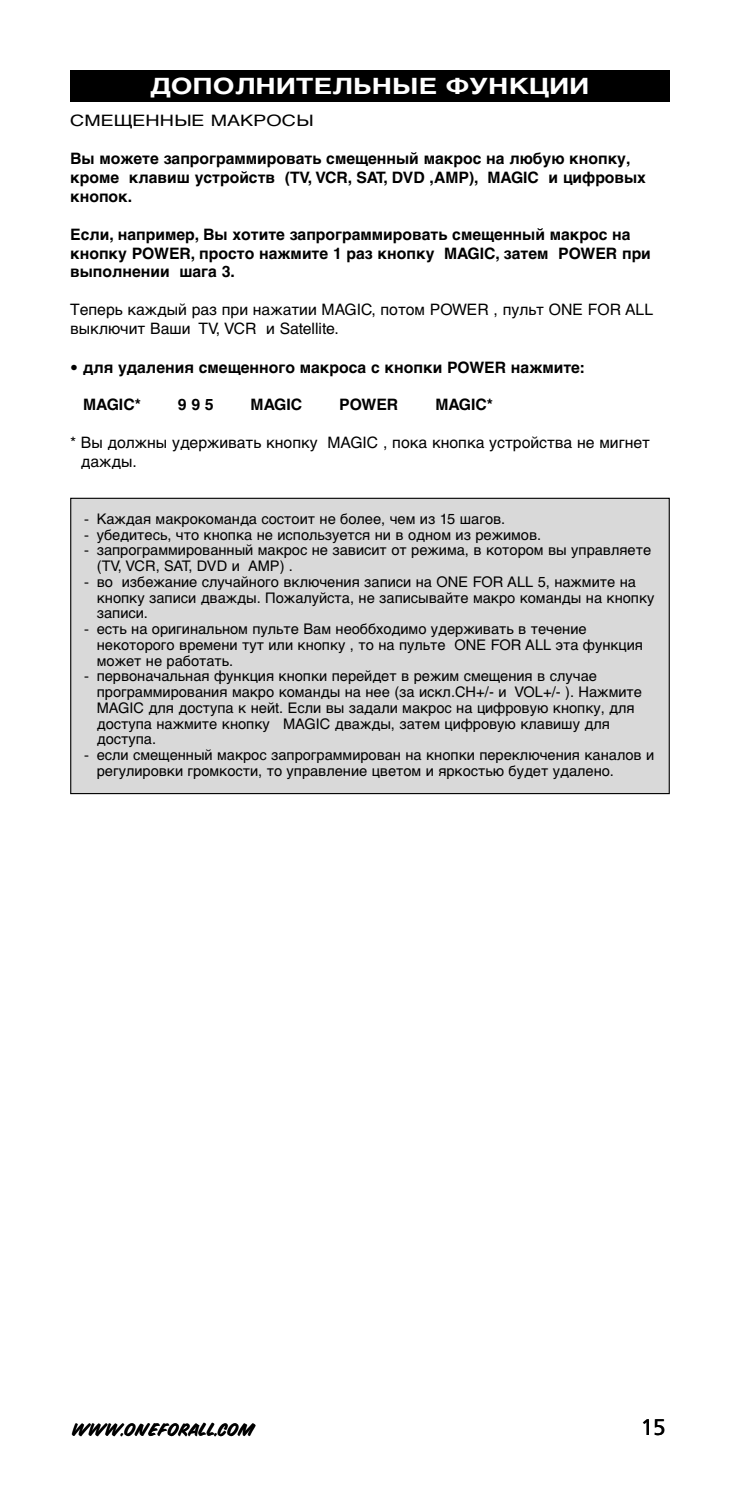
<style>
.page{position:relative;width:740px;height:1506px;background:#fff}
.page>*{position:absolute;margin:0;border:0;box-sizing:border-box;transform-origin:0 0}
.t1{font:700 22.5px "Helvetica Cyr";color:#fff;scale:1.25 1}
.t2{font:22.5px "Frutiger";color:#000}
.t3{font:700 15.75px/18.9px "Helvetica Cyr";color:#000}
.t4{font:15.75px/18.9px "Helvetica Cyr Upright";color:#000}
.t5{font:15.75px "Helvetica Cyr Upright";color:#000;scale:1.25 1}
.t6{font:14.62px/15.8px "Helvetica Cyr Upright";color:#000}
.t7{font:13.5px "Snyder Speed";letter-spacing:.035em;color:#000}
.s1{font-family:"Frutiger";font-weight:900}
.s2{font-family:"Frutiger"}
</style>
<div class="page">
<div style="left:71px;top:499px;width:598px;height:294px;background:#d9d9d9"></div>
<div style="left:70px;top:497px;width:600px;height:297px;border:1px solid #000"></div>
<div style="left:70px;top:70px;width:600px;height:32px;background:#000"></div>
<h1 class="t1" style="left:150px;top:78px;width:353px">ДОПОЛНИТЕЛЬНЫЕ ФУНКЦИИ</h1>
<p class="t5" style="left:70px;top:115px;width:196px">СМЕЩЕННЫЕ МАКРОСЫ</p>
<p class="t3" style="left:70px;top:150px;width:577px">Вы можете запрограммировать смещенный макрос на любую кнопку, кроме клавиш устройств (TV, VCR, SAT, DVD ,AMP), MAGIC и цифровых кнопок.</p>
<p class="t3" style="left:70px;top:226px;width:582px">Если, например, Вы хотите запрограммировать смещенный макрос на кнопку POWER, просто нажмите 1 раз кнопку MAGIC, затем POWER при выполнении шага 3.</p>
<p class="t4" style="left:70px;top:302px;width:584px">Теперь каждый раз при нажатии MAGIC, потом POWER , пульт ONE FOR ALL выключит Ваши TV, VCR и Satellite.</p>
<p class="t3" style="left:70px;top:359px;width:516px"><span class="s1">•</span> для удаления смещенного макроса с кнопки POWER нажмите:</p>
<p class="t3" style="left:83px;top:397px;width:59px">MAGIC*</p>
<p class="t3" style="left:178px;top:397px;width:37px">995</p>
<p class="t3" style="left:251px;top:397px;width:53px">MAGIC</p>
<p class="t3" style="left:339px;top:397px;width:61px">POWER</p>
<p class="t3" style="left:435px;top:397px;width:59px">MAGIC*</p>
<p class="t4" style="left:81px;top:434px;width:571px;text-indent:-11px">* Вы должны удерживать кнопку MAGIC , пока кнопка устройства не мигнет дажды.</p>
<p class="t6" style="left:84px;top:512px;width:423px"><span class="s2">-</span> Каждая макрокоманда состоит не более, чем из 15 шагов.</p>
<p class="t6" style="left:84px;top:528px;width:459px"><span class="s2">-</span> убедитесь, что кнопка не используется ни в одном из режимов.</p>
<p class="t6" style="left:97px;top:543px;width:556px;text-indent:-13px"><span class="s2">-</span> запрограммированный макрос не зависит от режима, в котором вы управляете (TV, VCR, SAT, DVD и AMP) .</p>
<p class="t6" style="left:97px;top:575px;width:559px;text-indent:-13px"><span class="s2">-</span> во избежание случайного включения записи на ONE FOR ALL 5, нажмите на кнопку записи дважды. Пожалуйста, не записывайте макро команды на кнопку записи.</p>
<p class="t6" style="left:97px;top:622px;width:548px;text-indent:-13px"><span class="s2">-</span> есть на оригинальном пульте Вам необбходимо удерживать в течение некоторого времени тут или кнопку , то на пульте ONE FOR ALL эта функция может не работать.</p>
<p class="t6" style="left:97px;top:669px;width:547px;text-indent:-13px"><span class="s2">-</span> первоначальная функция кнопки перейдет в режим смещения в случае программирования макро команды на нее (за искл.CH+/- и VOL+/- ). Нажмите MAGIC для доступа к нейt. Если вы задали макрос на цифровую кнопку, для доступа нажмите кнопку MAGIC дважды, затем цифровую клавишу для доступа.</p>
<p class="t6" style="left:97px;top:748px;width:559px;text-indent:-13px"><span class="s2">-</span> если смещенный макрос запрограммирован на кнопки переключения каналов и регулировки громкости, то управление цветом и яркостью будет удалено.</p>
<p class="t7" style="left:72px;top:1421px;width:184px">WWW.ONEFORALL.COM</p>
<h1 class="t2" style="left:641px;top:1417px;width:26px">15</h1>
</div>
